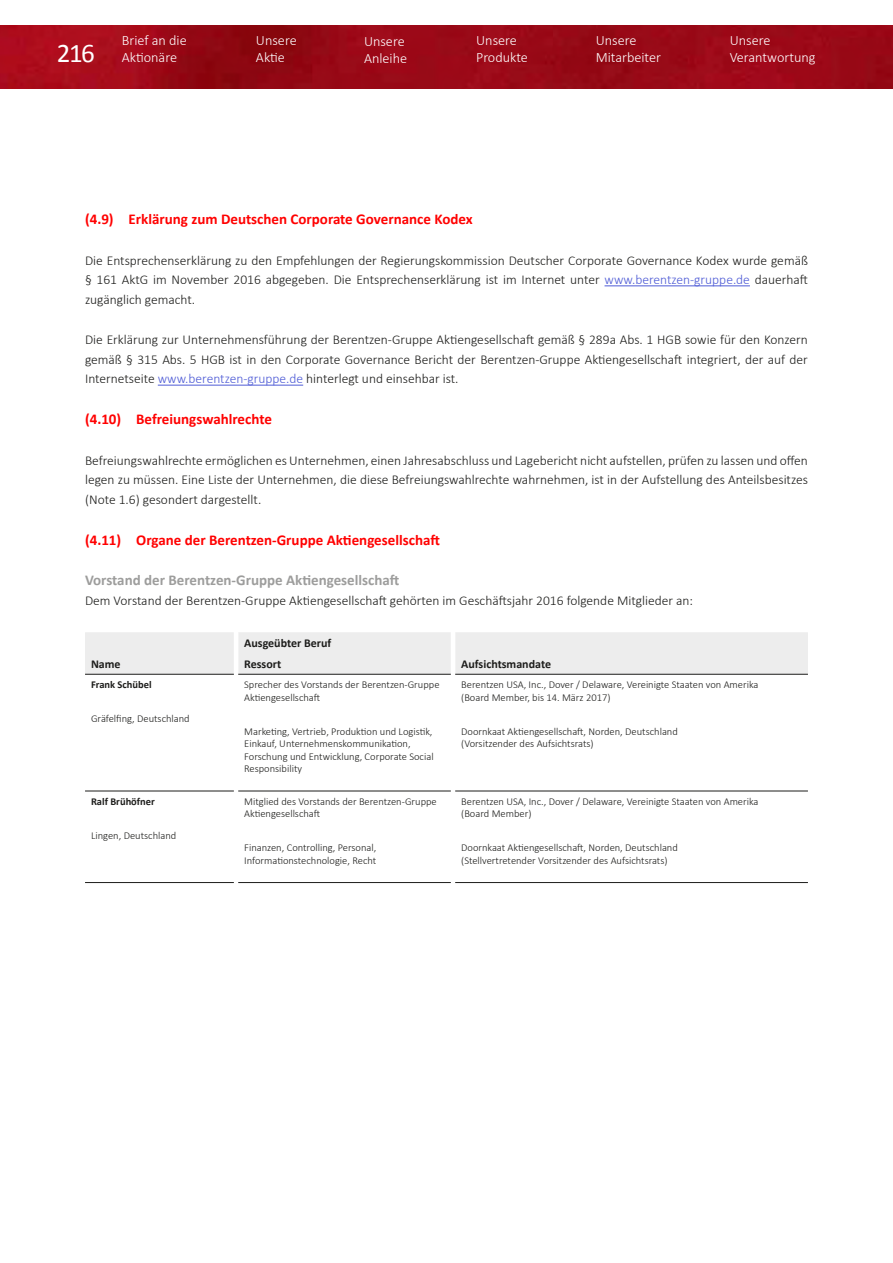
<style>
.page{position:relative;width:893px;height:1263px;background:#fff}
.page>*{position:absolute;margin:0;border:0;box-sizing:border-box;transform-origin:0 0}
.t1{font:27px "Calibri";color:#fff}
.t2{font:700 15px "Calibri";color:#f00}
.t3{font:700 15px "Calibri";color:#9d9d9c}
.t4{font:300 14.25px/17.1px "Calibri";color:#fff}
.t5{font:300 13.5px/19.5px "Calibri";color:#1d1d1b;text-align:justify}
.t6{font:700 12px "Calibri";color:#1d1d1b}
.t7{font:300 10.5px/12.6px "Calibri";color:#1d1d1b}
.t8{font:700 10.5px "Calibri";color:#1d1d1b}
.s1{color:#4f5cd6}
</style>
<div class="page">
<img style="left:0;top:26px;width:893px;height:62px">
<hr style="left:604px;top:285px;width:146px;height:1px;background:#4f5cd6">
<hr style="left:158px;top:385px;width:145px;height:1px;background:#4f5cd6">
<div style="left:85px;top:632px;width:723px;height:42px;background:#ededed"></div>
<hr style="left:234px;top:632px;width:4px;height:21px;background:#fff">
<hr style="left:451px;top:632px;width:4px;height:21px;background:#fff">
<hr style="left:234px;top:653px;width:4px;height:21px;background:#fff">
<hr style="left:451px;top:653px;width:4px;height:21px;background:#fff">
<hr style="left:85px;top:791px;width:149px;height:1px;background:#1d1d1b">
<hr style="left:238px;top:791px;width:213px;height:1px;background:#1d1d1b">
<hr style="left:455px;top:791px;width:353px;height:1px;background:#1d1d1b">
<hr style="left:85px;top:882px;width:149px;height:1px;background:#1d1d1b">
<hr style="left:238px;top:882px;width:213px;height:1px;background:#1d1d1b">
<hr style="left:455px;top:882px;width:353px;height:1px;background:#1d1d1b">
<hr style="left:85px;top:674px;width:149px;height:1px;background:#1d1d1b">
<hr style="left:238px;top:674px;width:213px;height:1px;background:#1d1d1b">
<hr style="left:455px;top:674px;width:353px;height:1px;background:#1d1d1b">
<p class="t4" style="left:122px;top:31px;width:67px">Brief an die<br>Aktionäre</p>
<p class="t4" style="left:256px;top:31px;width:42px">Unsere<br>Aktie</p>
<p class="t4" style="left:364px;top:32px;width:45px">Unsere<br>Anleihe</p>
<p class="t4" style="left:476px;top:31px;width:53px">Unsere<br>Produkte</p>
<p class="t4" style="left:596px;top:31px;width:67px">Unsere<br>Mitarbeiter</p>
<p class="t4" style="left:730px;top:31px;width:42px">Unsere</p>
<h1 class="t1" style="left:57px;top:36px;width:39px">216</h1>
<p class="t4" style="left:730px;top:48px;width:87px">Verantwortung</p>
<p class="t2" style="left:85px;top:209px;width:389px">(4.9) Erklärung zum Deutschen Corporate Governance Kodex</p>
<p class="t5" style="left:85px;top:250px;width:724px">Die Entsprechenserklärung zu den Empfehlungen der Regierungskommission Deutscher Corporate Governance Kodex wurde gemäß § 161 AktG im November 2016 abgegeben. Die Entsprechenserklärung ist im Internet unter <span class="s1">www.berentzen-gruppe.de</span> dauerhaft zugänglich gemacht.</p>
<p class="t5" style="left:85px;top:330px;width:724px">Die Erklärung zur Unternehmensführung der Berentzen-Gruppe Aktiengesellschaft gemäß § 289a Abs. 1 HGB sowie für den Konzern gemäß § 315 Abs. 5 HGB ist in den Corporate Governance Bericht der Berentzen-Gruppe Aktiengesellschaft integriert, der auf der Internetseite <span class="s1">www.berentzen-gruppe.de</span> hinterlegt und einsehbar ist.</p>
<p class="t2" style="left:85px;top:410px;width:188px">(4.10) Befreiungswahlrechte</p>
<p class="t5" style="left:85px;top:451px;width:724px">Befreiungswahlrechte ermöglichen es Unternehmen, einen Jahresabschluss und Lagebericht nicht aufstellen, prüfen zu lassen und offen legen zu müssen. Eine Liste der Unternehmen, die diese Befreiungswahlrechte wahrnehmen, ist in der Aufstellung des Anteilsbesitzes (Note 1.6) gesondert dargestellt.</p>
<p class="t2" style="left:85px;top:530px;width:356px">(4.11) Organe der Berentzen-Gruppe Aktiengesellschaft</p>
<p class="t3" style="left:85px;top:571px;width:316px">Vorstand der Berentzen-Gruppe Aktiengesellschaft</p>
<p class="t5" style="left:85px;top:591px;width:610px">Dem Vorstand der Berentzen-Gruppe Aktiengesellschaft gehörten im Geschäftsjahr 2016 folgende Mitglieder an:</p>
<p class="t6" style="left:244px;top:636px;width:89px">Ausgeübter Beruf</p>
<p class="t6" style="left:91px;top:657px;width:31px">Name</p>
<p class="t6" style="left:244px;top:657px;width:39px">Ressort</p>
<p class="t6" style="left:461px;top:657px;width:91px">Aufsichtsmandate</p>
<p class="t8" style="left:91px;top:678px;width:62px">Frank Schübel</p>
<p class="t7" style="left:91px;top:712px;width:100px">Gräfelfing, Deutschland</p>
<p class="t7" style="left:461px;top:678px;width:299px">Berentzen USA, Inc., Dover / Delaware, Vereinigte Staaten von Amerika (Board Member, bis 14. März 2017)</p>
<p class="t7" style="left:461px;top:725px;width:218px">Doornkaat Aktiengesellschaft, Norden, Deutschland (Vorsitzender des Aufsichtsrats)</p>
<p class="t7" style="left:244px;top:678px;width:197px">Sprecher des Vorstands der Berentzen-Gruppe<br>Aktiengesellschaft</p>
<p class="t7" style="left:244px;top:725px;width:191px">Marketing, Vertrieb, Produktion und Logistik, Einkauf, Unternehmenskommunikation, Forschung und Entwicklung, Corporate Social Responsibility</p>
<p class="t8" style="left:91px;top:795px;width:65px">Ralf Brühöfner</p>
<p class="t7" style="left:91px;top:829px;width:87px">Lingen, Deutschland</p>
<p class="t7" style="left:244px;top:795px;width:194px">Mitglied des Vorstands der Berentzen-Gruppe<br>Aktiengesellschaft</p>
<p class="t7" style="left:244px;top:841px;width:134px">Finanzen, Controlling, Personal,<br>Informationstechnologie, Recht</p>
<p class="t7" style="left:461px;top:795px;width:299px">Berentzen USA, Inc., Dover / Delaware, Vereinigte Staaten von Amerika (Board Member)</p>
<p class="t7" style="left:461px;top:841px;width:218px">Doornkaat Aktiengesellschaft, Norden, Deutschland (Stellvertretender Vorsitzender des Aufsichtsrats)</p>
</div>
